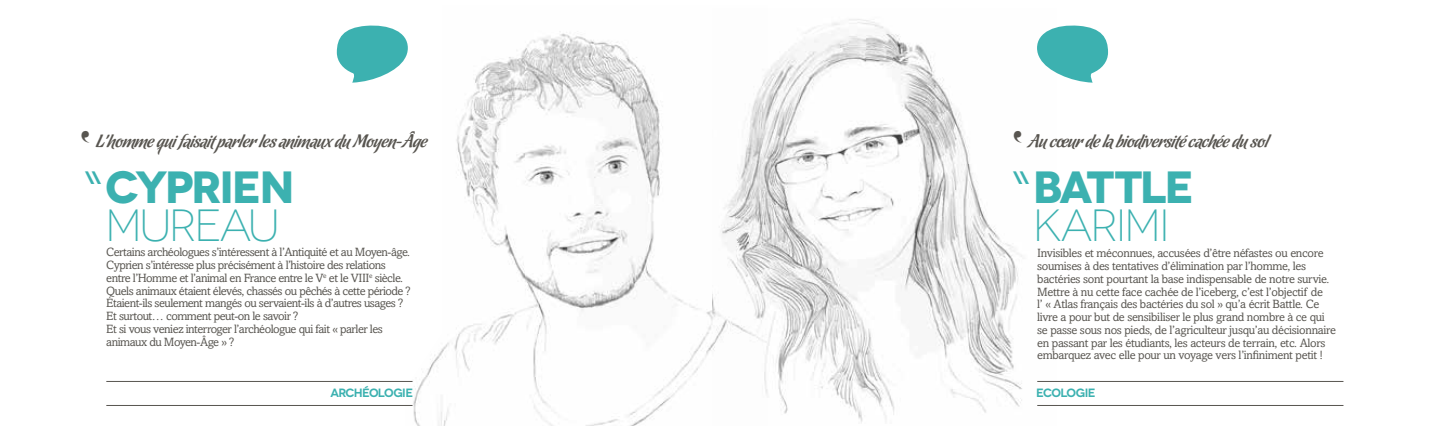
<style>
.page{position:relative;width:1446px;height:426px;background:#fff}
.page>*{position:absolute;margin:0;border:0;box-sizing:border-box;transform-origin:0 0}
.t1{font:700 45px "Novecentowide";letter-spacing:-.05em;color:#3cb1b0}
.t2{font:300 45px "Novecentowide";letter-spacing:-.05em;color:#3cb1b0}
.t3{font:31.5px "Grumpy Black 88";color:#585550}
.t4{font:18px "Chocolate Caliente";letter-spacing:-.01em;color:#585550}
.t5{font:700 18px "Novecentowide";color:#3cb1b0}
.t6{font:12px/12.8px "Amasis MT Std";letter-spacing:-.025em;color:#585550}
.t7{font:600 12px "Novecentowide";letter-spacing:-.06em;color:#3cb1b0}
</style>
<div class="page">
<img style="left:767px;top:19px;width:289px;height:404px">
<img style="left:406px;top:33px;width:361px;height:392px">
<svg style="left:337px;top:25px;width:71px;height:58px"></svg>
<svg style="left:1037px;top:24px;width:71px;height:59px"></svg>
<hr style="left:1037px;top:380px;width:306px;height:1px;background:#585550">
<hr style="left:1037px;top:404px;width:306px;height:1px;background:#585550">
<hr style="left:106px;top:380px;width:306px;height:1px;background:#585550">
<hr style="left:106px;top:404px;width:306px;height:1px;background:#585550">
<h3 class="t4" style="left:96px;top:131px;width:333px">L’homme qui faisait parler les animaux du Moyen-Âge</h3>
<h2 class="t3" style="left:82px;top:124px;width:10px">‘</h2>
<h3 class="t5" style="left:85px;top:167px;width:17px">\\</h3>
<h1 class="t1" style="left:105px;top:159px;width:191px">CYPRIEN</h1>
<h1 class="t2" style="left:105px;top:199px;width:176px">MUREAU</h1>
<p class="t6" style="left:106px;top:245px;width:306px">Certains archéologues s’intéressent à l’Antiquité et au Moyen-âge.<br>Cyprien s’intéresse plus précisément à l’histoire des relations entre l’Homme et l’animal en France entre le V<sup>e</sup> et le VIII<sup>e</sup> siècle.<br>Quels animaux étaient élevés, chassés ou pêchés à cette période ?<br>Étaient-ils seulement mangés ou servaient-ils à d’autres usages ?<br>Et surtout… comment peut-on le savoir ?<br>Et si vous veniez interroger l’archéologue qui fait « parler les animaux du Moyen-Âge » ?</p>
<h2 class="t3" style="left:1014px;top:124px;width:10px">‘</h2>
<h3 class="t5" style="left:1013px;top:167px;width:17px">\\</h3>
<h3 class="t4" style="left:1028px;top:131px;width:242px">Au cœur de la biodiversité cachée du sol</h3>
<h1 class="t1" style="left:1033px;top:159px;width:163px">BATTLE</h1>
<h1 class="t2" style="left:1033px;top:199px;width:139px">KARIMI</h1>
<p class="t6" style="left:1037px;top:246px;width:300px">Invisibles et méconnues, accusées d’être néfastes ou encore soumises à des tentatives d’élimination par l’homme, les bactéries sont pourtant la base indispensable de notre survie.<br>Mettre à nu cette face cachée de l’iceberg, c’est l’objectif de<br>l’ « Atlas français des bactéries du sol » qu’a écrit Battle. Ce livre a pour but de sensibiliser le plus grand nombre à ce qui se passe sous nos pieds, de l’agriculteur jusqu’au décisionnaire en passant par les étudiants, les acteurs de terrain, etc. Alors embarquez avec elle pour un voyage vers l’infiniment petit !</p>
<p class="t7" style="left:331px;top:385px;width:84px">ARCHÉOLOGIE</p>
<p class="t7" style="left:1036px;top:385px;width:61px">ECOLOGIE</p>
</div>
